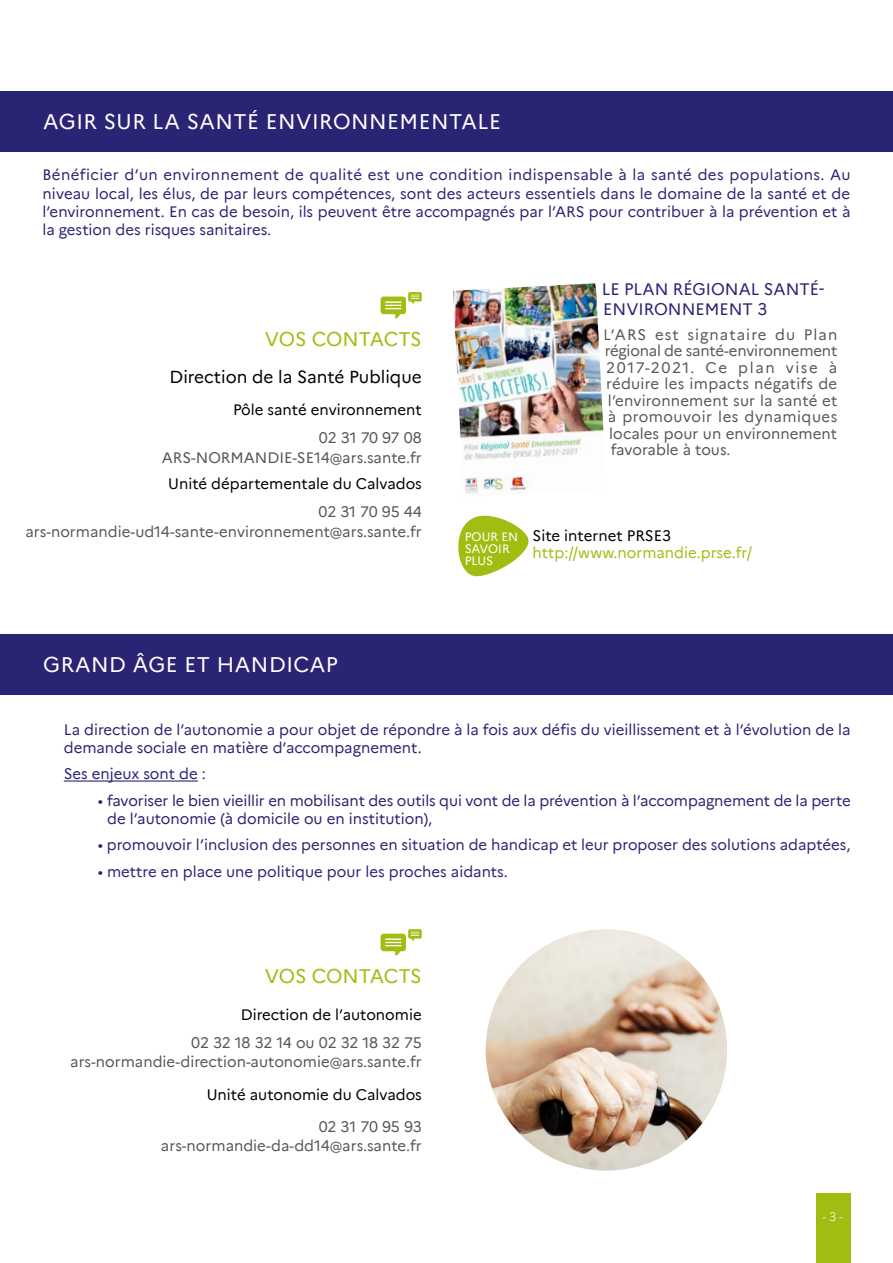
<style>
.page{position:relative;width:893px;height:1263px;background:#fff}
.page>*{position:absolute;margin:0;border:0;box-sizing:border-box;transform-origin:0 0}
.t1{font:21px "Marianne";letter-spacing:.025em;color:#fff}
.t2{font:19.5px "Marianne";letter-spacing:-.015em;color:#a2bd12}
.t3{font:17.25px "Marianne";color:#000}
.t4{font:16.5px/19.5px "Marianne";color:#292574}
.t5{font:15px/18px "Marianne";color:#292574}
.t6{font:15px/19.5px "Marianne";color:#575756;text-align:right}
.t7{font:15px "Marianne";color:#000}
.t8{font:15px "Marianne";color:#a2bd12}
.t9{font:15px "Marianne";letter-spacing:.02em;color:#575756}
.t10{font:15px "Marianne";letter-spacing:.07em;color:#575756}
.t11{font:15px "Marianne";letter-spacing:.035em;color:#575756}
.t12{font:15px "Marianne";letter-spacing:.105em;color:#575756}
.t13{font:12px/12px "Marianne";color:#fff}
.t14{font:300 12px "Marianne";color:#fff}
</style>
<div class="page">
<div style="left:816px;top:1193px;width:34px;height:70px;background:#a2bd12"></div>
<svg style="left:381px;top:929px;width:41px;height:27px"></svg>
<svg style="left:381px;top:292px;width:41px;height:27px"></svg>
<img style="left:453px;top:283px;width:151px;height:294px">
<div style="left:0;top:91px;width:893px;height:60px;background:#292574"></div>
<img style="left:486px;top:929px;width:241px;height:242px;border-radius:121px">
<hr style="left:64px;top:780px;width:134px;height:1px;background:#292574">
<div style="left:0;top:634px;width:893px;height:60px;background:#292574"></div>
<h1 class="t1" style="left:43px;top:105px;width:459px">AGIR SUR LA SANTÉ ENVIRONNEMENTALE</h1>
<p class="t5" style="left:43px;top:165px;width:809px;text-align:justify">Bénéficier d’un environnement de qualité est une condition indispensable à la santé des populations. Au niveau local, les élus, de par leurs compétences, sont des acteurs essentiels dans le domaine de la santé et de l’environnement. En cas de besoin, ils peuvent être accompagnés par l’ARS pour contribuer à la prévention et à la gestion des risques sanitaires.</p>
<h2 class="t2" style="left:265px;top:324px;width:158px">VOS CONTACTS</h2>
<p class="t3" style="left:170px;top:363px;width:254px">Direction de la Santé Publique</p>
<p class="t7" style="left:233px;top:398px;width:190px">Pôle santé environnement</p>
<p class="t6" style="left:162px;top:427px;width:262px">02 31 70 97 08<br>ARS-NORMANDIE-SE14@ars.sante.fr</p>
<p class="t7" style="left:168px;top:472px;width:255px">Unité départementale du Calvados</p>
<p class="t6" style="left:25px;top:501px;width:398px">02 31 70 95 44 ars-normandie-ud14-sante-environnement@ars.sante.fr</p>
<h1 class="t1" style="left:43px;top:648px;width:296px">GRAND ÂGE ET HANDICAP</h1>
<p class="t4" style="left:602px;top:278px;width:224px">LE PLAN RÉGIONAL SANTÉ-<br>ENVIRONNEMENT 3</p>
<p class="t10" style="left:603px;top:323px;width:236px">L’ARS est signataire du Plan</p>
<p class="t6" style="left:605px;top:340px;width:234px">régional de santé-environnement</p>
<p class="t12" style="left:606px;top:356px;width:233px">2017-2021. Ce plan vise à</p>
<p class="t9" style="left:606px;top:373px;width:233px">réduire les impacts négatifs de</p>
<p class="t6" style="left:608px;top:390px;width:231px">l’environnement sur la santé et</p>
<p class="t11" style="left:608px;top:406px;width:231px">à promouvoir les dynamiques</p>
<p class="t6" style="left:609px;top:423px;width:229px">locales pour un environnement</p>
<p class="t6" style="left:611px;top:439px;width:121px">favorable à tous.</p>
<p class="t13" style="left:465px;top:530px;width:55px">POUR EN<br>SAVOIR<br>PLUS</p>
<p class="t7" style="left:533px;top:524px;width:140px">Site internet PRSE3</p>
<p class="t8" style="left:533px;top:541px;width:221px">http://www.normandie.prse.fr/</p>
<p class="t5" style="left:64px;top:719px;width:788px">La direction de l’autonomie a pour objet de répondre à la fois aux défis du vieillissement et à l’évolution de la demande sociale en matière d’accompagnement.</p>
<p class="t5" style="left:64px;top:763px;width:144px">Ses enjeux sont de :</p>
<p class="t5" style="left:107px;top:790px;width:745px;text-indent:-9px">• favoriser le bien vieillir en mobilisant des outils qui vont de la prévention à l’accompagnement de la perte de l’autonomie (à domicile ou en institution),</p>
<p class="t5" style="left:98px;top:834px;width:754px">• promouvoir l’inclusion des personnes en situation de handicap et leur proposer des solutions adaptées,</p>
<p class="t5" style="left:98px;top:861px;width:411px">• mettre en place une politique pour les proches aidants.</p>
<h2 class="t2" style="left:265px;top:961px;width:158px">VOS CONTACTS</h2>
<p class="t7" style="left:241px;top:1003px;width:182px">Direction de l’autonomie</p>
<p class="t6" style="left:70px;top:1032px;width:353px">02 32 18 32 14 ou 02 32 18 32 75 ars-normandie-direction-autonomie@ars.sante.fr</p>
<p class="t7" style="left:207px;top:1083px;width:216px">Unité autonomie du Calvados</p>
<p class="t6" style="left:161px;top:1116px;width:262px">02 31 70 95 93 ars-normandie-da-dd14@ars.sante.fr</p>
<p class="t14" style="left:822px;top:1207px;width:22px">- 3 -</p>
</div>
